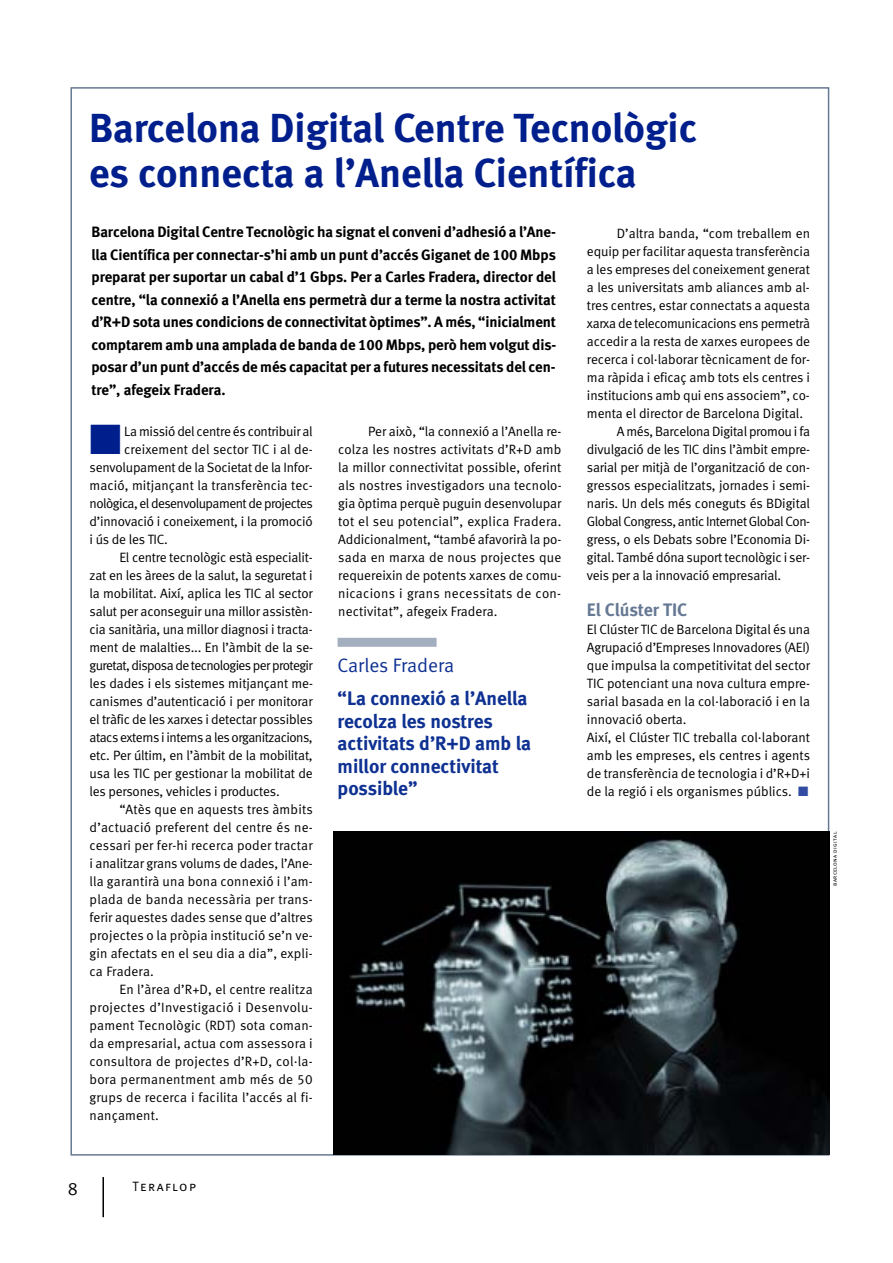
<style>
.page{position:relative;width:893px;height:1263px;background:#fff}
.page>*{position:absolute;margin:0;border:0;box-sizing:border-box;transform-origin:0 0}
.t1{font:40.5px/45px "Meta Bold LF";color:#001f8d}
.t2{font:19.5px/22.5px "Meta Bold LF";color:#0e3192}
.t3{font:19.5px "Meta Normal LF";letter-spacing:-.005em;color:#0e3192}
.t4{font:18px "Meta Bold LF";color:#667893}
.t5{font:18px "Meta Normal LF";color:#000}
.t6{font:15px/22.5px "Meta Bold LF";letter-spacing:-.01em;color:#000;text-align:justify}
.t7{font:13.5px/18px "Meta Normal LF";letter-spacing:-.005em;color:#000;text-align:justify}
.t8{font:13.5px "Meta Normal LF";letter-spacing:.015em;color:#000}
.t9{font:13.5px "Meta Normal LF";letter-spacing:-.035em;color:#000}
.t10{font:13.5px "Meta Normal LF";letter-spacing:-.025em;color:#000}
.t11{font:13.5px "Meta Normal LF";letter-spacing:-.045em;color:#000}
.t12{font:13.5px "Meta Normal LF";letter-spacing:-.04em;color:#000}
.t13{font:13.5px "Meta Normal LF";letter-spacing:.025em;color:#000}
.t14{font:13.5px "Meta Normal LF";letter-spacing:.02em;color:#000}
.t15{font:13.5px "Meta Normal LF Caps";letter-spacing:.11em;color:#000}
.t16{font:6px "Meta Normal LF Caps";letter-spacing:.055em;color:#000}
.s1{color:#001f8d}
.s2{color:#334ca3}
</style>
<div class="page">
<hr style="left:102px;top:1177px;width:2px;height:40px;background:#000">
<img style="left:334px;top:832px;width:496px;height:322px">
<div style="left:338px;top:638px;width:99px;height:9px;background:#a3aebe"></div>
<h1 class="t1" style="left:89px;top:109px;width:609px">Barcelona Digital Centre Tecnològic es connecta a l’Anella Científica</h1>
<p class="t6" style="left:91px;top:222px;width:466px">Barcelona Digital Centre Tecnològic ha signat el conveni d’adhesió a l’Ane&shy;lla Científica per connectar-s’hi amb un punt d’accés Giganet de 100 Mbps preparat per suportar un cabal d’1 Gbps. Per a Carles Fradera, director del centre, “la connexió a l’Anella ens permetrà dur a terme la nostra activitat d’R+D sota unes condicions de connectivitat òptimes”. A més, “inicialment comptarem amb una amplada de banda de 100 Mbps, però hem volgut dis&shy;posar d’un punt d’accés de més capacitat per a futures necessitats del cen&shy;tre”, afegeix Fradera.</p>
<p class="t7" style="left:90px;top:423px;width:225px"><span class="s1">■</span> La missió del centre és contribuir al</p>
<p class="t7" style="left:124px;top:441px;width:190px">creixement del sector TIC i al de-</p>
<p class="t7" style="left:90px;top:459px;width:225px">senvolupament de la Societat de la Infor-</p>
<p class="t7" style="left:90px;top:477px;width:225px">mació, mitjançant la transferència tec-</p>
<p class="t12" style="left:90px;top:498px;width:225px">nològica, el desenvolupament de projectes</p>
<p class="t7" style="left:90px;top:513px;width:225px">d’innovació i coneixement, i la promoció</p>
<p class="t7" style="left:90px;top:531px;width:80px">i ús de les TIC.</p>
<p class="t7" style="left:119px;top:549px;width:195px">El centre tecnològic està especialit-</p>
<p class="t7" style="left:90px;top:567px;width:225px">zat en les àrees de la salut, la seguretat i</p>
<p class="t7" style="left:90px;top:585px;width:225px">la mobilitat. Així, aplica les TIC al sector</p>
<p class="t7" style="left:90px;top:603px;width:225px">salut per aconseguir una millor assistèn-</p>
<p class="t7" style="left:90px;top:621px;width:225px">cia sanitària, una millor diagnosi i tracta-</p>
<p class="t7" style="left:90px;top:639px;width:225px">ment de malalties... En l’àmbit de la se-</p>
<p class="t11" style="left:90px;top:660px;width:225px">guretat, disposa de tecnologies per protegir</p>
<p class="t7" style="left:90px;top:675px;width:225px">les dades i els sistemes mitjançant me-</p>
<p class="t7" style="left:90px;top:693px;width:225px">canismes d’autenticació i per monitorar</p>
<p class="t7" style="left:90px;top:711px;width:225px">el tràfic de les xarxes i detectar possibles</p>
<p class="t9" style="left:90px;top:732px;width:225px">atacs externs i interns a les organitzacions,</p>
<p class="t7" style="left:90px;top:747px;width:225px">etc. Per últim, en l’àmbit de la mobilitat,</p>
<p class="t7" style="left:90px;top:765px;width:225px">usa les TIC per gestionar la mobilitat de</p>
<p class="t7" style="left:90px;top:783px;width:192px">les persones, vehicles i productes.</p>
<p class="t7" style="left:119px;top:801px;width:195px">“Atès que en aquests tres àmbits</p>
<p class="t8" style="left:90px;top:822px;width:225px">d’actuació preferent del centre és ne-</p>
<p class="t7" style="left:90px;top:837px;width:225px">cessari per fer-hi recerca poder tractar</p>
<p class="t7" style="left:90px;top:855px;width:225px">i analitzar grans volums de dades, l’Ane-</p>
<p class="t7" style="left:90px;top:873px;width:225px">lla garantirà una bona connexió i l’am-</p>
<p class="t8" style="left:90px;top:894px;width:225px">plada de banda necessària per trans-</p>
<p class="t7" style="left:90px;top:909px;width:225px">ferir aquestes dades sense que d’altres</p>
<p class="t7" style="left:90px;top:927px;width:225px">projectes o la pròpia institució se’n ve-</p>
<p class="t7" style="left:90px;top:945px;width:225px">gin afectats en el seu dia a dia”, expli-</p>
<p class="t7" style="left:90px;top:963px;width:66px">ca Fradera.</p>
<p class="t7" style="left:119px;top:981px;width:195px">En l’àrea d’R+D, el centre realitza</p>
<p class="t13" style="left:90px;top:1002px;width:225px">projectes d’Investigació i Desenvolu-</p>
<p class="t7" style="left:90px;top:1017px;width:225px">pament Tecnològic (RDT) sota coman-</p>
<p class="t7" style="left:90px;top:1035px;width:225px">da empresarial, actua com assessora i</p>
<p class="t8" style="left:90px;top:1056px;width:225px">consultora de projectes d’R+D, col·la-</p>
<p class="t14" style="left:90px;top:1074px;width:225px">bora permanentment amb més de 50</p>
<p class="t7" style="left:90px;top:1089px;width:225px">grups de recerca i facilita l’accés al fi-</p>
<p class="t7" style="left:90px;top:1107px;width:71px">nançament.</p>
<p class="t7" style="left:338px;top:423px;width:225px;text-indent:30px">Per això, “la connexió a l’Anella re&shy;colza les nostres activitats d’R+D amb la millor connectivitat possible, oferint als nostres investigadors una tecnolo&shy;gia òptima perquè puguin desenvolupar tot el seu potencial”, explica Fradera.<br>Addicionalment, “també afavorirà la po&shy;sada en marxa de nous projectes que requereixin de potents xarxes de comu&shy;nicacions i grans necessitats de con&shy;nectivitat”, afegeix Fradera.</p>
<h2 class="t3" style="left:338px;top:658px;width:118px">Carles Fradera</h2>
<h2 class="t2" style="left:338px;top:689px;width:195px">“La connexió a l’Anella recolza les nostres activitats d’R+D amb la millor connectivitat possible”</h2>
<p class="t7" style="left:617px;top:225px;width:195px">D’altra banda, “com treballem en</p>
<p class="t7" style="left:587px;top:243px;width:225px">equip per facilitar aquesta transferència</p>
<p class="t7" style="left:587px;top:261px;width:225px">a les empreses del coneixement generat</p>
<p class="t7" style="left:587px;top:279px;width:224px">a les universitats amb aliances amb al-</p>
<p class="t7" style="left:587px;top:297px;width:225px">tres centres, estar connectats a aquesta</p>
<p class="t10" style="left:587px;top:318px;width:225px">xarxa de telecomunicacions ens permetrà</p>
<p class="t7" style="left:587px;top:333px;width:225px">accedir a la resta de xarxes europees de</p>
<p class="t7" style="left:587px;top:351px;width:225px">recerca i col·laborar tècnicament de for-</p>
<p class="t7" style="left:587px;top:369px;width:225px">ma ràpida i eficaç amb tots els centres i</p>
<p class="t7" style="left:587px;top:387px;width:224px">institucions amb qui ens associem”, co-</p>
<p class="t7" style="left:587px;top:405px;width:218px">menta el director de Barcelona Digital.</p>
<p class="t10" style="left:617px;top:426px;width:195px">A més, Barcelona Digital promou i fa</p>
<p class="t7" style="left:587px;top:441px;width:225px">divulgació de les TIC dins l’àmbit empre-</p>
<p class="t7" style="left:587px;top:459px;width:225px">sarial per mitjà de l’organització de con-</p>
<p class="t7" style="left:587px;top:477px;width:225px">gressos especialitzats, jornades i semi-</p>
<p class="t7" style="left:587px;top:495px;width:225px">naris. Un dels més coneguts és BDigital</p>
<p class="t9" style="left:587px;top:516px;width:225px">Global Congress, antic Internet Global Con-</p>
<p class="t7" style="left:587px;top:531px;width:225px">gress, o els Debats sobre l’Economia Di-</p>
<p class="t7" style="left:587px;top:549px;width:225px">gital. També dóna suport tecnològic i ser-</p>
<p class="t7" style="left:587px;top:567px;width:196px">veis per a la innovació empresarial.</p>
<h3 class="t4" style="left:587px;top:603px;width:102px">El Clúster TIC</h3>
<p class="t7" style="left:587px;top:621px;width:225px;text-align:left">El Clúster TIC de Barcelona Digital és una Agrupació d’Empreses Innovadores (AEI) que impulsa la competitivitat del sector TIC potenciant una nova cultura empre&shy;sarial basada en la col·laboració i en la innovació oberta.<br>Així, el Clúster TIC treballa col·laborant amb les empreses, els centres i agents de transferència de tecnologia i d’R+D+i de la regió i els organismes públics. <span class="s2">■</span></p>
<p class="t16" style="left:833px;top:886px;width:56px;rotate:-90deg">barcelona digital</p>
<h3 class="t5" style="left:68px;top:1181px;width:12px">8</h3>
<p class="t15" style="left:133px;top:1181px;width:65px">Teraflop</p>
</div>
